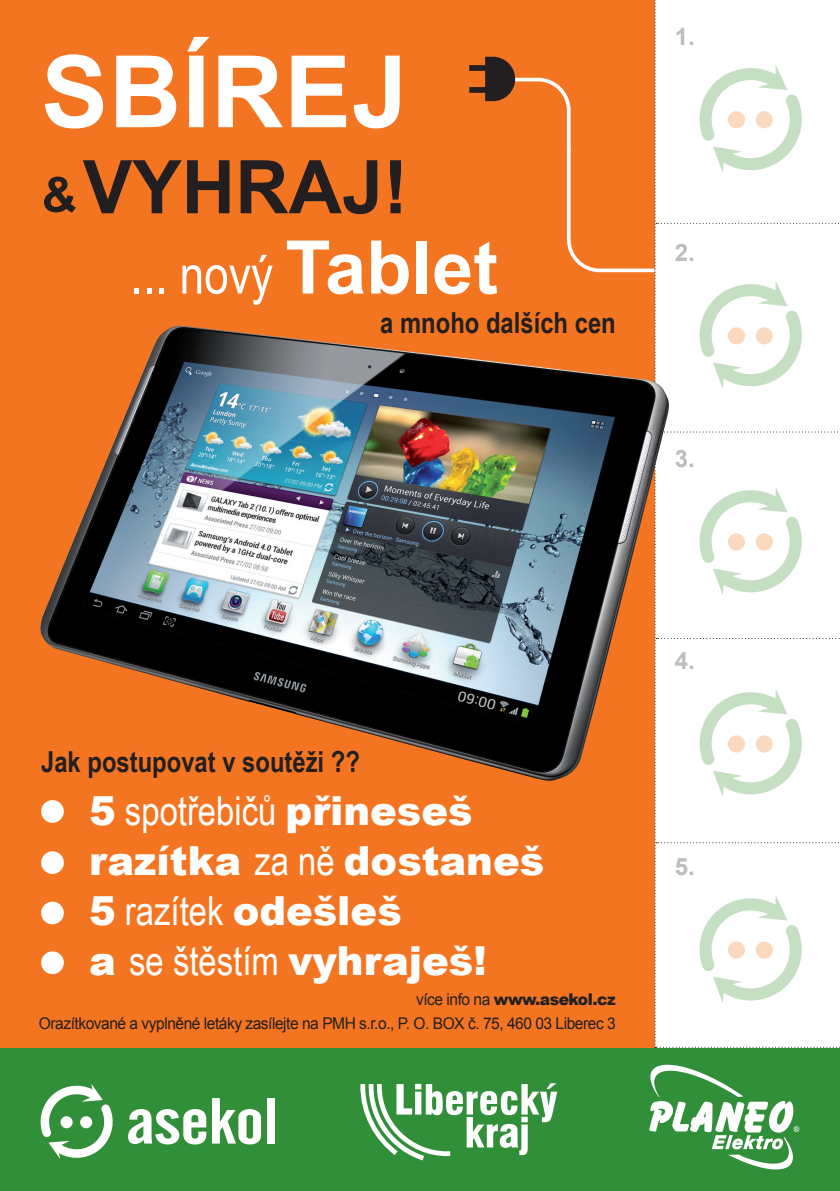
<style>
.page{position:relative;width:840px;height:1191px;background:#fff}
.page>*{position:absolute;margin:0;border:0;box-sizing:border-box;transform-origin:0 0}
.t1{font:700 100px "Arial";letter-spacing:.01em;color:#fff}
.t2{font:700 74px "Arial";color:#231f20}
.t3{font:53.8px "Arial Narrow";color:#fff}
.t4{font:900 40px "Arial";color:#fff}
.t5{font:40px "Arial Narrow";color:#fff}
.t6{font:700 29px "Arial Narrow";color:#231f20}
.t7{font:700 24px "Arial";color:#bcbdc0}
.t8{font:16.2px "Arial";letter-spacing:-.03em;color:#231f20;scale:.96 1}
.t9{font:900 16.2px "Arial";letter-spacing:-.03em;color:#231f20;scale:.96 1}
.s1{font-family:"Arial";font-weight:700;font-size:74px}
.s2{font-family:"Arial";font-weight:900}
.s3{font-family:"Arial Narrow";font-weight:400}
.s4{font-weight:400}
</style>
<div class="page">
<div style="left:0;top:1047px;width:839px;height:144px;background:#318e39"></div>
<div style="left:0;top:0;width:654px;height:1047px;background:#f47521"></div>
<div style="left:41px;top:800px;width:23px;height:22px;background:#fff;border-radius:50%"></div>
<div style="left:41px;top:851px;width:23px;height:23px;background:#fff;border-radius:50%"></div>
<div style="left:41px;top:901px;width:23px;height:23px;background:#fff;border-radius:50%"></div>
<div style="left:41px;top:951px;width:23px;height:23px;background:#fff;border-radius:50%"></div>
<svg style="left:469px;top:0;width:371px;height:1047px"></svg>
<svg style="left:360px;top:1083px;width:197px;height:77px"></svg>
<svg style="left:40px;top:1084px;width:73px;height:75px"></svg>
<div style="left:60px;top:1116px;width:13px;height:12px;background:#fff;border-radius:50%"></div>
<div style="left:80px;top:1116px;width:12px;height:12px;background:#fff;border-radius:50%"></div>
<svg style="left:212px;top:1098px;width:49px;height:46px"></svg>
<div style="left:267px;top:1098px;width:8px;height:45px;background:#fff"></div>
<svg style="left:128px;top:1109px;width:78px;height:35px"></svg>
<img style="left:40px;top:326px;width:629px;height:455px">
<svg style="left:44px;top:177px;width:32px;height:36px"></svg>
<svg style="left:649px;top:1064px;width:149px;height:105px"></svg>
<p class="t1" style="left:41px;top:25px;width:368px">SBÍREJ</p>
<p class="t2" style="left:83px;top:138px;width:326px">VYHRAJ!</p>
<p class="t3" style="left:130px;top:235px;width:369px">... nový <span class="s1">Tablet</span></p>
<p class="t6" style="left:380px;top:300px;width:237px">a mnoho dalších cen</p>
<p class="t7" style="left:674px;top:21px;width:22px">1.</p>
<p class="t7" style="left:674px;top:237px;width:22px">2.</p>
<p class="t7" style="left:674px;top:443px;width:22px">3.</p>
<p class="t6" style="left:41px;top:740px;width:320px">Jak postupovat v soutěži ??</p>
<p class="t5" style="left:89px;top:781px;width:384px"><span class="s2">5</span> spotřebičů <span class="s2">přineseš</span></p>
<p class="t4" style="left:89px;top:831px;width:456px">razítka <span class="s3">za ně</span> dostaneš</p>
<p class="t4" style="left:89px;top:881px;width:314px">5 <span class="s3">razítek</span> odešleš</p>
<p class="t4" style="left:89px;top:931px;width:399px">a <span class="s3">se štěstím</span> vyhraješ!</p>
<p class="t9" style="left:416px;top:987px;width:209px"><span class="s4">více info na</span> www.asekol.cz</p>
<p class="t8" style="left:39px;top:1013px;width:602px">Orazítkované a vyplněné letáky zasílejte na PMH s.r.o., P. O. BOX č. 75, 460 03 Liberec 3</p>
<p class="t7" style="left:674px;top:645px;width:22px">4.</p>
<p class="t7" style="left:674px;top:851px;width:22px">5.</p>
</div>
